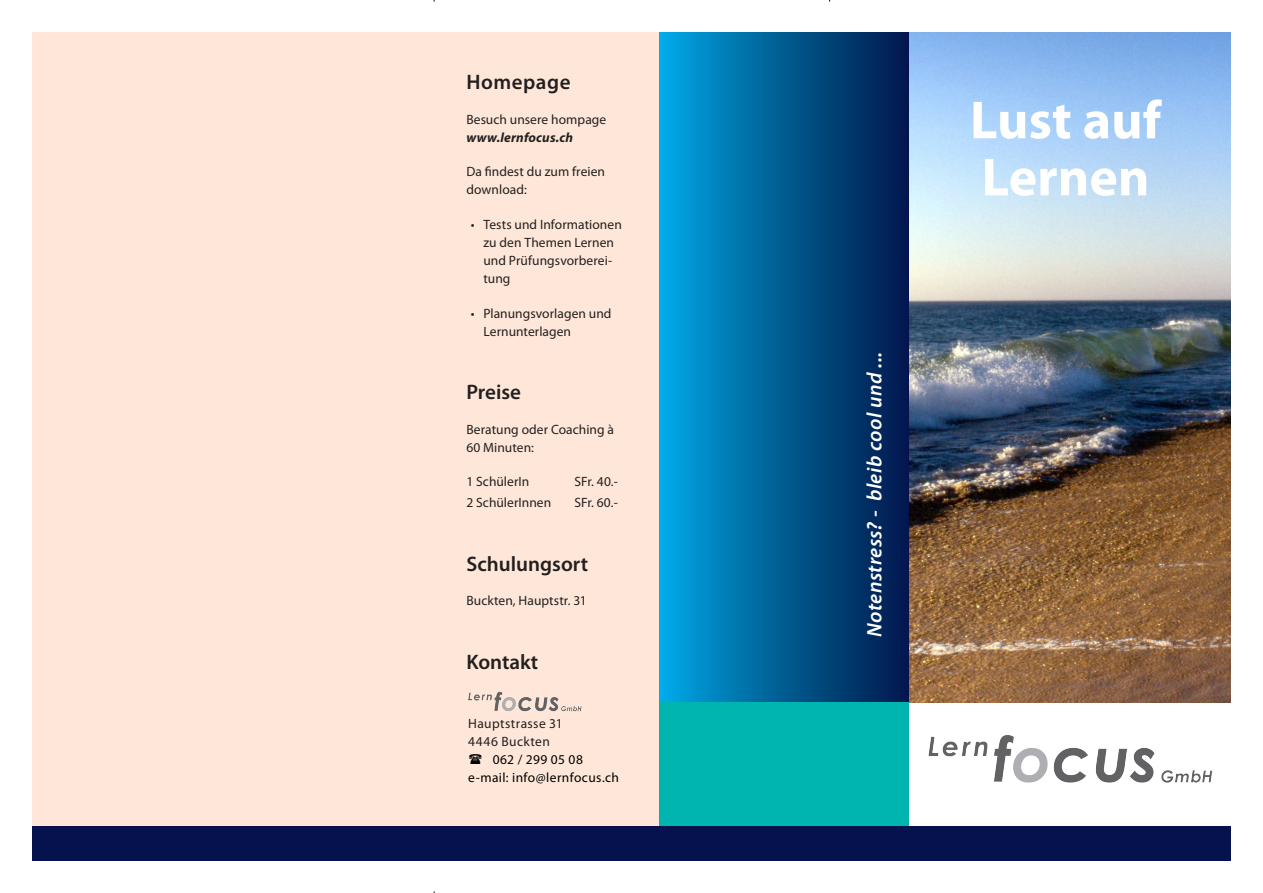
<style>
.page{position:relative;width:1263px;height:893px;background:#fff}
.page>*{position:absolute;margin:0;border:0;box-sizing:border-box;transform-origin:0 0}
.Dokumenttitel{font:700 54px/57px "Myriad Pro";color:#fff}
.Tagline{font:italic 600 21px "Myriad Pro";letter-spacing:.02em;color:#fff}
.Textkörper{font:600 21px "Myriad Pro";color:#231f20}
.Textkörper-2{font:600 21px "Myriad Pro";letter-spacing:.025em;color:#231f20}
.Textkörper-3{font:13.5px/18px "Myriad Pro";letter-spacing:.005em;color:#231f20}
.t1{font:13.5px "Myriad Pro";letter-spacing:.025em;color:#000}
.Textkörper-4{font:13.5px "Myriad Pro";letter-spacing:.03em;color:#231f20}
.s1{font-weight:700;font-style:italic}
</style>
<div class="page">
<div style="left:659px;top:32px;width:250px;height:671px;background:linear-gradient(to right,#00a8e4,#011547)"></div>
<div style="left:32px;top:32px;width:627px;height:821px;background:#fee7d8"></div>
<div style="left:659px;top:703px;width:250px;height:130px;background:#00b5af"></div>
<div style="left:32px;top:826px;width:1198px;height:35px;background:#05124e"></div>
<img style="left:909px;top:32px;width:321px;height:671px">
<img style="left:928px;top:735px;width:284px;height:48px">
<img style="left:468px;top:691px;width:114px;height:21px">
<p class="Textkörper-2" style="left:466px;top:69px;width:106px">Homepage</p>
<p class="Textkörper-3" style="left:466px;top:110px;width:141px">Besuch unsere hompage <span class="s1">www.lernfocus.ch</span></p>
<p class="Textkörper-3" style="left:466px;top:163px;width:140px">Da findest du zum freien download:</p>
<p class="Textkörper-3" style="left:483px;top:215px;width:140px;text-indent:-13px">• Tests und Informationen zu den Themen Lernen und Prüfungsvorberei&shy;tung</p>
<p class="Textkörper-3" style="left:483px;top:304px;width:130px;text-indent:-13px">• Planungsvorlagen und<br>Lernunterlagen</p>
<p class="Textkörper" style="left:466px;top:379px;width:56px">Preise</p>
<p class="Textkörper-3" style="left:466px;top:420px;width:149px">Beratung oder Coaching à<br>60 Minuten:</p>
<p class="Textkörper-3" style="left:466px;top:473px;width:64px">1 SchülerIn</p>
<p class="Textkörper-3" style="left:574px;top:473px;width:45px">SFr. 40.-</p>
<p class="Textkörper-3" style="left:466px;top:494px;width:86px">2 SchülerInnen</p>
<p class="Textkörper-3" style="left:574px;top:494px;width:45px">SFr. 60.-</p>
<p class="Textkörper" style="left:466px;top:550px;width:123px">Schulungsort</p>
<p class="Textkörper-3" style="left:466px;top:592px;width:122px">Buckten, Hauptstr. 31</p>
<p class="Textkörper" style="left:466px;top:649px;width:73px">Kontakt</p>
<p class="Textkörper-4" style="left:468px;top:715px;width:96px">Hauptstrasse 31</p>
<p class="Textkörper-4" style="left:468px;top:733px;width:83px">4446 Buckten</p>
<p class="t1" style="left:493px;top:751px;width:92px">062 / 299 05 08</p>
<p class="t1" style="left:468px;top:769px;width:152px">e-mail: info@lernfocus.ch</p>
<p class="Tagline" style="left:861px;top:637px;width:287px;rotate:-90deg">Notenstress? - bleib cool und ...</p>
<p class="Dokumenttitel" style="left:970px;top:90px;width:193px">Lust auf<br>Lernen</p>
</div>
